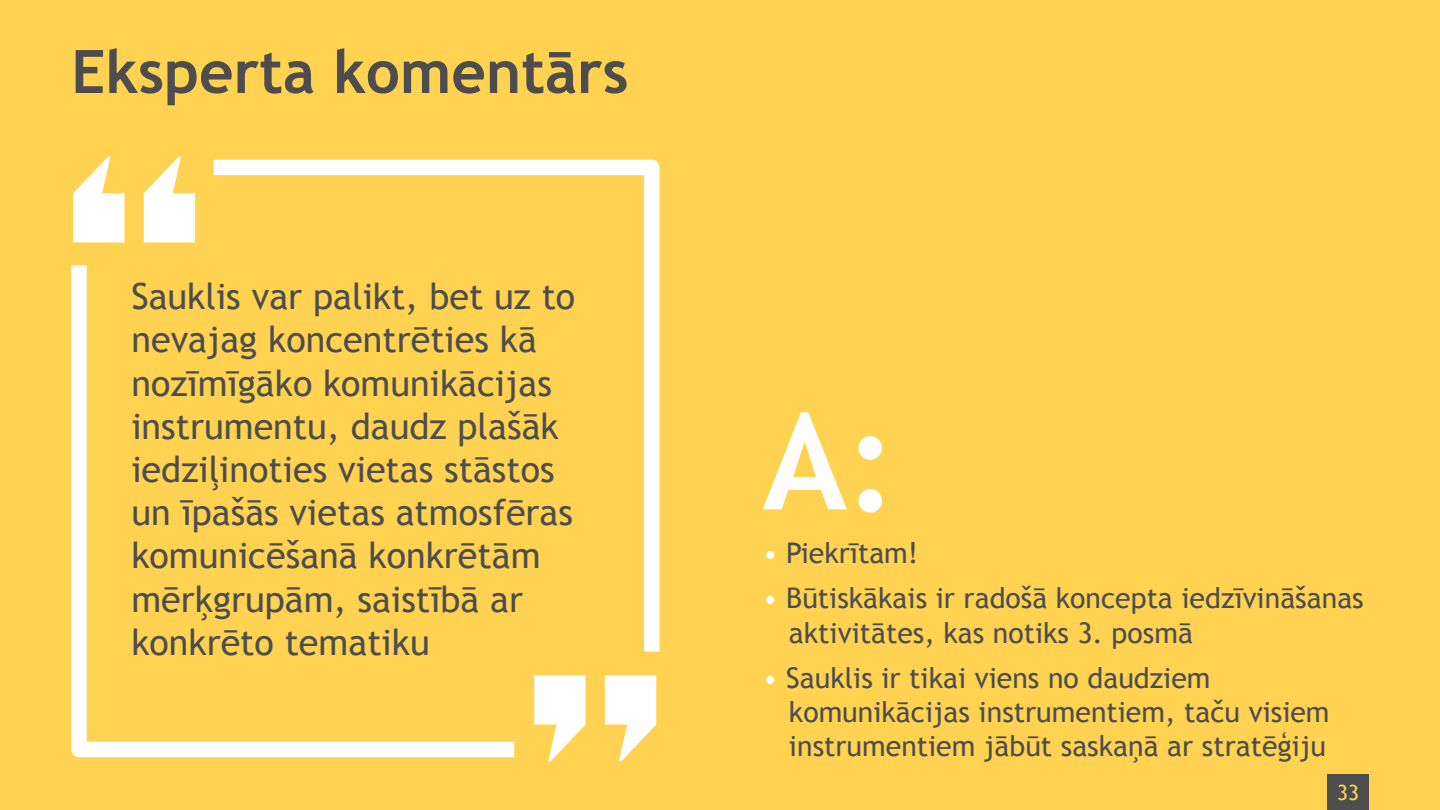
<style>
.page{position:relative;width:1440px;height:810px;background:#ffd351}
.page>*{position:absolute;margin:0;border:0;box-sizing:border-box;transform-origin:0 0}
.t1{font:700 60px "Trebuchet MS";color:#4d4d4d}
.t2{font:36px/43.2px "Trebuchet MS";color:#4d4d4d}
.t3{font:28.5px/34.2px "Trebuchet MS";color:#4d4d4d}
.t4{font:21px "Trebuchet MS";color:#ffd351}
.s1{color:#fff}
</style>
<div class="page">
<svg style="left:144px;top:157px;width:51px;height:85px"></svg>
<svg style="left:73px;top:157px;width:51px;height:85px"></svg>
<svg style="left:534px;top:675px;width:52px;height:86px"></svg>
<svg style="left:605px;top:675px;width:51px;height:86px"></svg>
<svg style="left:214px;top:160px;width:446px;height:492px"></svg>
<svg style="left:71px;top:265px;width:443px;height:492px"></svg>
<svg style="left:763px;top:412px;width:119px;height:101px"></svg>
<div style="left:1328px;top:775px;width:41px;height:35px;background:#4d4d4d"></div>
<h1 class="t1" style="left:71px;top:34px;width:559px">Eksperta komentārs</h1>
<p class="t2" style="left:131px;top:275px;width:445px">Sauklis var palikt, bet uz to nevajag koncentrēties kā nozīmīgāko komunikācijas instrumentu, daudz plašāk iedziļinoties vietas stāstos un īpašās vietas atmosfēras komunicēšanā konkrētām mērķgrupām, saistībā ar konkrēto tematiku</p>
<p class="t3" style="left:763px;top:536px;width:157px"><span class="s1">•</span> Piekrītam!</p>
<p class="t3" style="left:789px;top:582px;width:576px;text-indent:-26px"><span class="s1">•</span> Būtiskākais ir radošā koncepta iedzīvināšanas aktivitātes, kas notiks 3. posmā</p>
<p class="t3" style="left:789px;top:661px;width:542px;text-indent:-26px"><span class="s1">•</span> Sauklis ir tikai viens no daudziem komunikācijas instrumentiem, taču visiem instrumentiem jābūt saskaņā ar stratēģiju</p>
<p class="t4" style="left:1337px;top:780px;width:24px">33</p>
</div>
